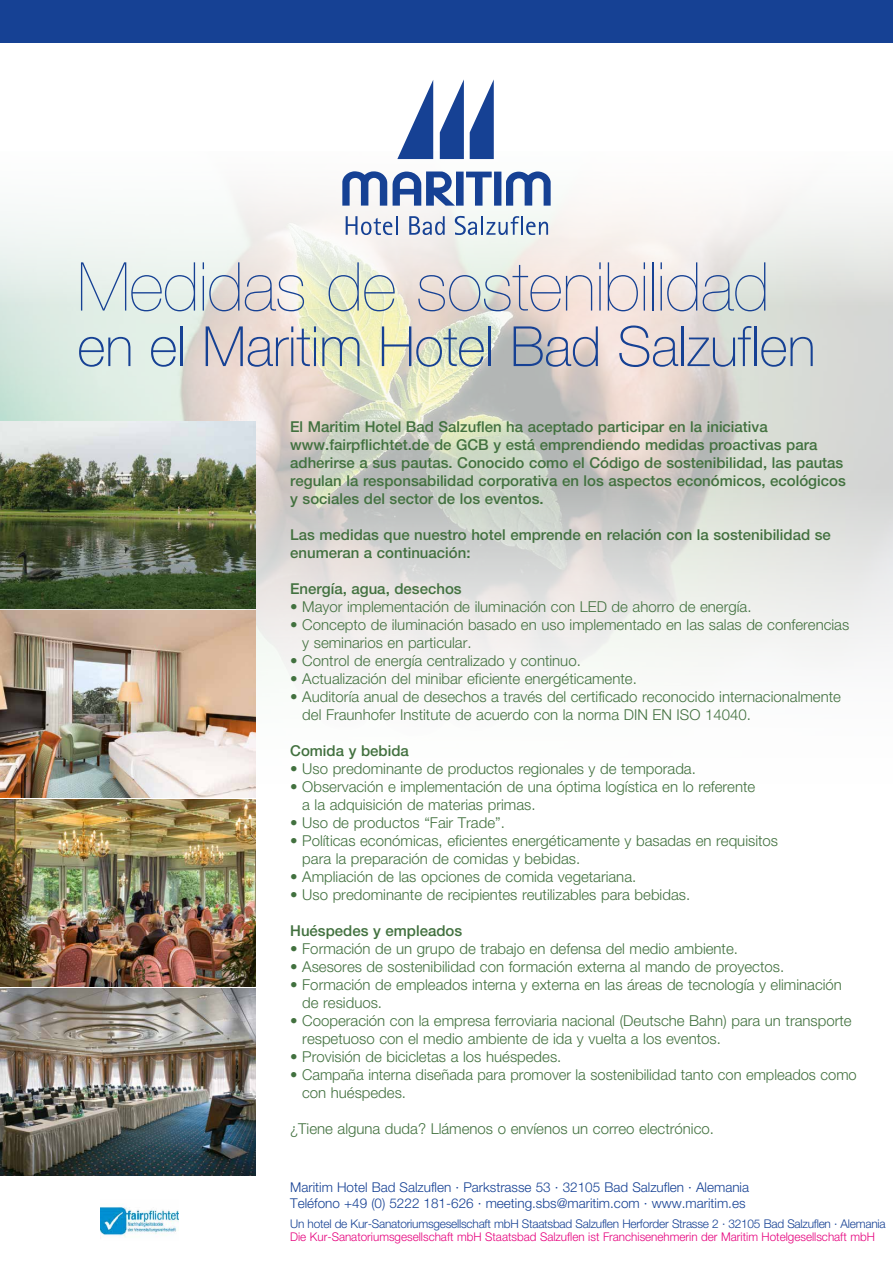
<style>
.page{position:relative;width:893px;height:1263px;background:#fff}
.page>*{position:absolute;margin:0;border:0;box-sizing:border-box;transform-origin:0 0}
.t1{font:200 67.5px "Helvetica Neue LT Pro";letter-spacing:-.005em;color:#164194}
.t2{font:100 55.5px "Helvetica Neue LT Pro";letter-spacing:-.005em;color:#164194}
.t3{font:300 15px/18px "Helvetica Neue LT Pro";color:#42713f}
.t4{font:500 15px/18px "Helvetica Neue LT Pro";color:#42713f}
.t5{font:300 13.5px/16.2px "Helvetica Neue LT Pro";color:#164194}
.t6{font:300 12px "Helvetica Neue LT Pro";letter-spacing:-.02em;color:#164194}
.t7{font:300 12px "Helvetica Neue LT Pro";color:#e6007d}
</style>
<div class="page">
<img style="left:0;top:151px;width:893px;height:654px">
<div style="left:0;top:0;width:893px;height:43px;background:#164194"></div>
<svg style="left:397px;top:80px;width:36px;height:79px"></svg>
<svg style="left:440px;top:79px;width:24px;height:80px"></svg>
<svg style="left:470px;top:79px;width:24px;height:80px"></svg>
<svg style="left:342px;top:171px;width:209px;height:35px"></svg>
<svg style="left:346px;top:216px;width:52px;height:19px"></svg>
<svg style="left:409px;top:216px;width:36px;height:19px"></svg>
<svg style="left:455px;top:216px;width:93px;height:19px"></svg>
<img style="left:100px;top:1206px;width:78px;height:32px">
<img style="left:0;top:989px;width:255px;height:187px">
<img style="left:0;top:610px;width:255px;height:187px">
<img style="left:0;top:421px;width:255px;height:187px">
<img style="left:0;top:799px;width:255px;height:187px">
<h1 class="t1" style="left:77px;top:247px;width:694px">Medidas de sostenibilidad</h1>
<h2 class="t2" style="left:77px;top:313px;width:740px">en el Maritim Hotel Bad Salzuflen</h2>
<p class="t4" style="left:290px;top:417px;width:557px">El Maritim Hotel Bad Salzuflen ha aceptado participar en la iniciativa www.fairpflichtet.de de GCB y está emprendiendo medidas proactivas para adherirse a sus pautas. Conocido como el Código de sostenibilidad, las pautas regulan la responsabilidad corporativa en los aspectos económicos, ecológicos y sociales del sector de los eventos.</p>
<p class="t4" style="left:290px;top:525px;width:542px">Las medidas que nuestro hotel emprende en relación con la sostenibilidad se enumeran a continuación:</p>
<p class="t4" style="left:290px;top:579px;width:173px">Energía, agua, desechos</p>
<p class="t3" style="left:290px;top:597px;width:463px">• Mayor implementación de iluminación con LED de ahorro de energía.</p>
<p class="t3" style="left:302px;top:615px;width:548px;text-indent:-12px">• Concepto de iluminación basado en uso implementado en las salas de conferencias y seminarios en particular.</p>
<p class="t3" style="left:290px;top:651px;width:292px">• Control de energía centralizado y continuo.</p>
<p class="t3" style="left:290px;top:669px;width:348px">• Actualización del minibar eficiente energéticamente.</p>
<p class="t3" style="left:302px;top:687px;width:540px;text-indent:-12px">• Auditoría anual de desechos a través del certificado reconocido internacionalmente del Fraunhofer Institute de acuerdo con la norma DIN EN ISO 14040.</p>
<p class="t4" style="left:290px;top:741px;width:120px">Comida y bebida</p>
<p class="t3" style="left:290px;top:759px;width:407px">• Uso predominante de productos regionales y de temporada.</p>
<p class="t3" style="left:302px;top:777px;width:455px;text-indent:-12px">• Observación e implementación de una óptima logística en lo referente a la adquisición de materias primas.</p>
<p class="t3" style="left:290px;top:813px;width:216px">• Uso de productos “Fair Trade”.</p>
<p class="t3" style="left:302px;top:831px;width:477px;text-indent:-12px">• Políticas económicas, eficientes energéticamente y basadas en requisitos para la preparación de comidas y bebidas.</p>
<p class="t3" style="left:290px;top:867px;width:348px">• Ampliación de las opciones de comida vegetariana.</p>
<p class="t3" style="left:290px;top:885px;width:401px">• Uso predominante de recipientes reutilizables para bebidas.</p>
<p class="t4" style="left:290px;top:921px;width:174px">Huéspedes y empleados</p>
<p class="t3" style="left:290px;top:939px;width:449px">• Formación de un grupo de trabajo en defensa del medio ambiente.</p>
<p class="t3" style="left:290px;top:957px;width:496px">• Asesores de sostenibilidad con formación externa al mando de proyectos.</p>
<p class="t3" style="left:302px;top:975px;width:541px;text-indent:-12px">• Formación de empleados interna y externa en las áreas de tecnología y eliminación de residuos.</p>
<p class="t3" style="left:302px;top:1011px;width:551px;text-indent:-12px">• Cooperación con la empresa ferroviaria nacional (Deutsche Bahn) para un transporte respetuoso con el medio ambiente de ida y vuelta a los eventos.</p>
<p class="t3" style="left:290px;top:1047px;width:273px">• Provisión de bicicletas a los huéspedes.</p>
<p class="t3" style="left:302px;top:1065px;width:556px;text-indent:-12px">• Campaña interna diseñada para promover la sostenibilidad tanto con empleados como con huéspedes.</p>
<p class="t3" style="left:290px;top:1119px;width:425px">¿Tiene alguna duda? Llámenos o envíenos un correo electrónico.</p>
<p class="t5" style="left:290px;top:1178px;width:460px">Maritim Hotel Bad Salzuflen · Parkstrasse 53 · 32105 Bad Salzuflen · Alemania<br>Teléfono +49 (0) 5222 181-626 · meeting.sbs@maritim.com · www.maritim.es</p>
<p class="t6" style="left:290px;top:1216px;width:597px">Un hotel de Kur-Sanatoriumsgesellschaft mbH Staatsbad Salzuflen Herforder Strasse 2 · 32105 Bad Salzuflen · Alemania</p>
<p class="t7" style="left:290px;top:1229px;width:586px">Die Kur-Sanatoriumsgesellschaft mbH Staatsbad Salzuflen ist Franchisenehmerin der Maritim Hotelgesellschaft mbH</p>
</div>
